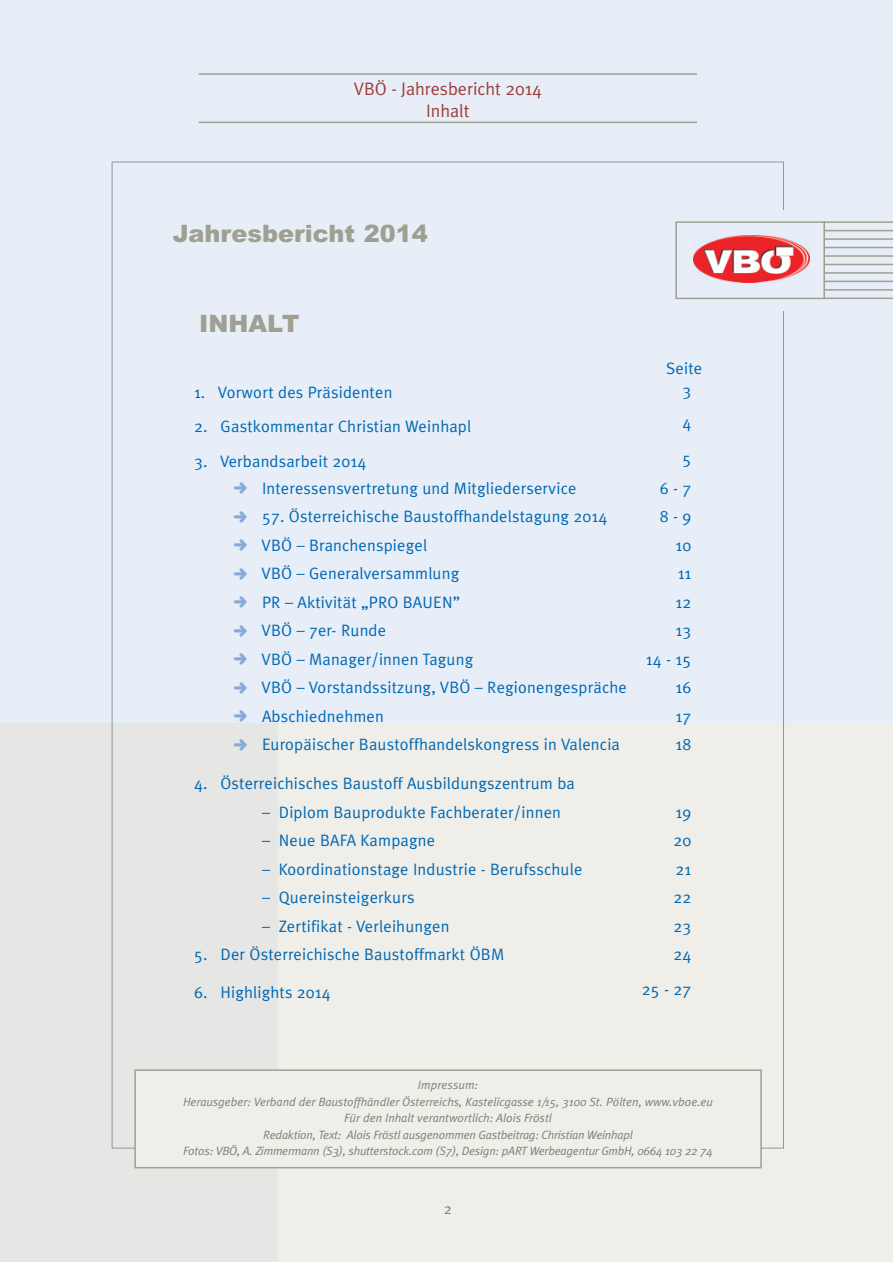
<style>
.page{position:relative;width:893px;height:1262px;background:#fff}
.page>*{position:absolute;margin:0;border:0;box-sizing:border-box;transform-origin:0 0}
.t1{font:900 24px "Arial";color:#9f9f92}
.t2{font:18px/21.6px "Meta Plus Normal";color:#9b3e39;text-align:center}
.t3{font:16.5px/28.5px "Meta Plus Normal";letter-spacing:.01em;color:#0068b3}
.t4{font:15px "Meta Plus Normal";color:#7d7e73}
.t5{font:italic 12px/16.5px "Meta Plus Normal";letter-spacing:-.015em;color:#7d7e73;text-align:center}
</style>
<div class="page">
<div style="left:0;top:0;width:892px;height:744px;background:#e7eef8"></div>
<div style="left:269px;top:723px;width:623px;height:538px;background:#efeee9"></div>
<div style="left:0;top:723px;width:277px;height:538px;background:#e6e6e4"></div>
<hr style="left:199px;top:73px;width:498px;height:2px;background:#9f9f92">
<hr style="left:199px;top:122px;width:498px;height:1px;background:#9f9f92">
<hr style="left:823px;top:221px;width:69px;height:2px;background:#9f9f92">
<hr style="left:823px;top:230px;width:69px;height:1px;background:#9f9f92">
<hr style="left:823px;top:238px;width:69px;height:2px;background:#9f9f92">
<hr style="left:823px;top:247px;width:69px;height:1px;background:#9f9f92">
<hr style="left:823px;top:255px;width:69px;height:2px;background:#9f9f92">
<hr style="left:823px;top:264px;width:69px;height:1px;background:#9f9f92">
<hr style="left:823px;top:272px;width:69px;height:2px;background:#9f9f92">
<hr style="left:823px;top:281px;width:69px;height:1px;background:#9f9f92">
<hr style="left:823px;top:289px;width:69px;height:2px;background:#9f9f92">
<hr style="left:823px;top:297px;width:69px;height:2px;background:#9f9f92">
<img style="left:693px;top:235px;width:116px;height:48px">
<div style="left:675px;top:221px;width:150px;height:78px;border:2px solid #9f9f92"></div>
<div style="left:135px;top:1070px;width:626px;height:97px;background:#efeee9"></div>
<div style="left:134px;top:1069px;width:627px;height:99px;border:2px solid #9f9f92"></div>
<p class="t2" style="left:354px;top:80px;width:189px">VBÖ - Jahresbericht 2014<br>Inhalt</p>
<h1 class="t1" style="left:173px;top:224px;width:257px">Jahresbericht 2014</h1>
<h1 class="t1" style="left:199px;top:314px;width:102px">INHALT</h1>
<p class="t3" style="left:194px;top:379px;width:200px">1. Vorwort des Präsidenten</p>
<p class="t3" style="left:194px;top:414px;width:279px">2. Gastkommentar Christian Weinhapl</p>
<p class="t3" style="left:262px;top:449px;width:316px;line-height:27px;text-indent:-68px">3. Verbandsarbeit 2014<br>Interessensvertretung und Mitgliederservice</p>
<p class="t3" style="left:262px;top:504px;width:367px">57. Österreichische Baustoffhandelstagung 2014<br>VBÖ – Branchenspiegel<br>VBÖ – Generalversammlung<br>PR – Aktivität „PRO BAUEN”<br>VBÖ – 7er- Runde<br>VBÖ – Manager/innen Tagung<br>VBÖ – Vorstandssitzung, VBÖ – Regionengespräche<br>Abschiednehmen<br>Europäischer Baustoffhandelskongress in Valencia</p>
<p class="t3" style="left:194px;top:771px;width:382px">4. Österreichisches Baustoff Ausbildungszentrum ba</p>
<p class="t3" style="left:262px;top:799px;width:300px">– Diplom Bauprodukte Fachberater/innen</p>
<p class="t3" style="left:262px;top:828px;width:174px">– Neue BAFA Kampagne</p>
<p class="t3" style="left:262px;top:856px;width:322px">– Koordinationstage Industrie - Berufsschule</p>
<p class="t3" style="left:262px;top:885px;width:154px">– Quereinsteigerkurs</p>
<p class="t3" style="left:262px;top:913px;width:189px">– Zertifikat - Verleihungen</p>
<p class="t3" style="left:194px;top:942px;width:312px">5. Der Österreichische Baustoffmarkt ÖBM</p>
<p class="t3" style="left:194px;top:979px;width:138px">6. Highlights 2014</p>
<p class="t3" style="left:666px;top:358px;width:38px;line-height:22.5px;text-align:center">Seite<br>3</p>
<p class="t3" style="left:682px;top:406px;width:10px;line-height:36px">4<br>5</p>
<p class="t3" style="left:646px;top:475px;width:47px;text-align:right">6 - 7<br>8 - 9<br>10<br>11<br>12<br>13<br>14 - 15<br>16<br>17<br>18</p>
<p class="t3" style="left:673px;top:799px;width:19px;text-align:justify">19<br>20<br>21<br>22<br>23<br>24</p>
<p class="t3" style="left:641px;top:976px;width:51px">25 - 27</p>
<p class="t5" style="left:183px;top:1078px;width:531px">Impressum:<br>Herausgeber: Verband der Baustoffhändler Österreichs, Kastelicgasse 1/15, 3100 St. Pölten, www.vboe.eu Für den Inhalt verantwortlich: Alois Fröstl<br>Redaktion, Text: Alois Fröstl ausgenommen Gastbeitrag: Christian Weinhapl<br>Fotos: VBÖ, A. Zimmermann (S3), shutterstock.com (S7), Design: pART Werbeagentur GmbH, 0664 103 22 74</p>
<p class="t4" style="left:444px;top:1203px;width:10px">2</p>
</div>
